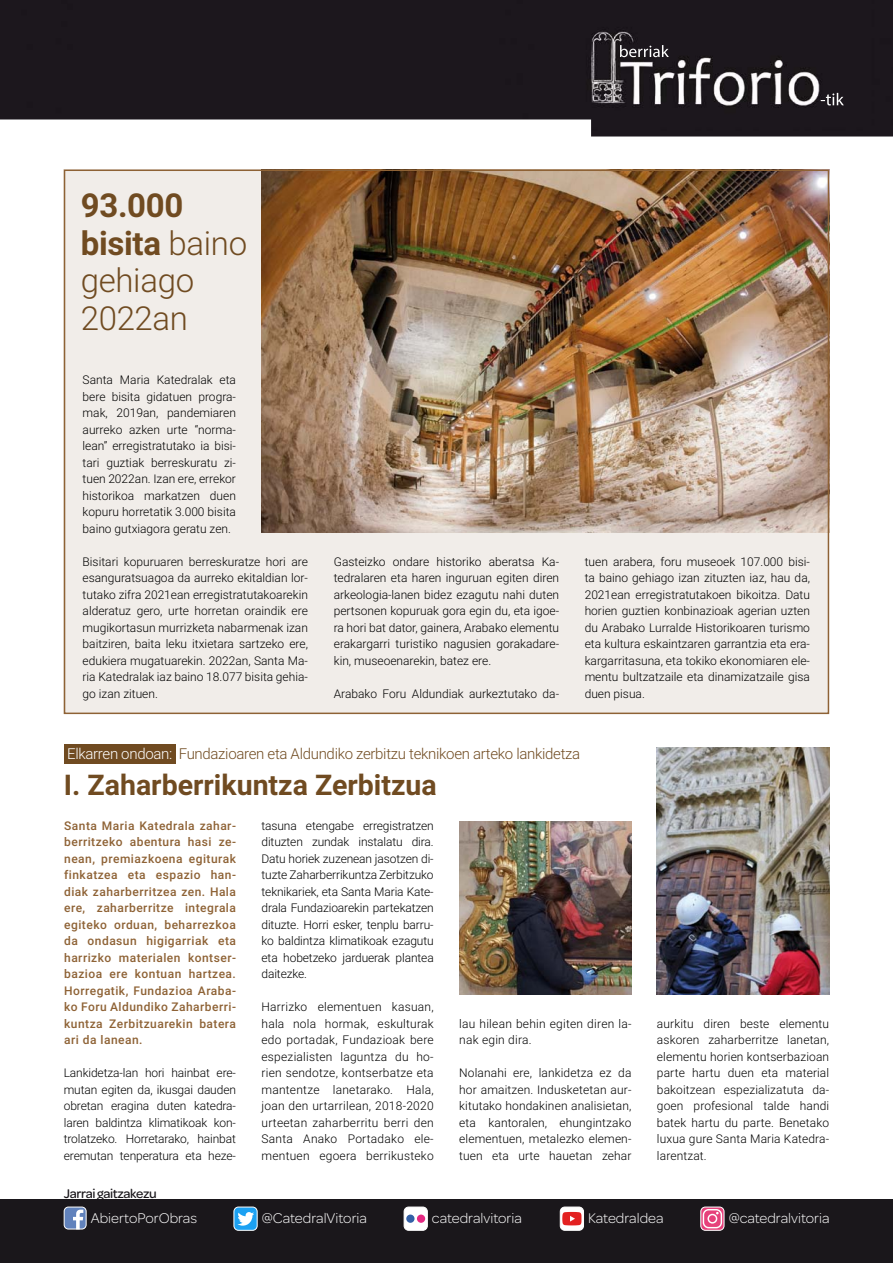
<style>
.page{position:relative;width:893px;height:1263px;background:#fff}
.page>*{position:absolute;margin:0;border:0;box-sizing:border-box;transform-origin:0 0}
.t1{font:300 33px/37.5px "Roboto";letter-spacing:-.01em;color:#704b21}
.t2{font:700 28.5px "Roboto";color:#704b21}
.t3{font:300 15px "Omnes Pro";color:#fff}
.t4{font:300 15px "Roboto";letter-spacing:-.02em;color:#704b21}
.t5{font:500 13.5px "Omnes Pro";letter-spacing:-.025em;color:#1a171b}
.t6{font:300 12px/16.5px "Roboto";color:#000;text-align:justify}
.t7{font:500 12px/16.5px "Roboto";letter-spacing:.04em;color:#8e6235;text-align:justify}
.t8{font:300 12px/16.5px "Roboto";letter-spacing:.02em;color:#000}
.s1{font-weight:700}
.s2{color:#fff}
</style>
<div class="page">
<div style="left:64px;top:744px;width:112px;height:20px;background:#704b21"></div>
<img style="left:657px;top:747px;width:172px;height:248px">
<div style="left:64px;top:170px;width:765px;height:544px;background:#f1ede9"></div>
<img style="left:261px;top:173px;width:565px;height:359px">
<img style="left:459px;top:821px;width:172px;height:174px">
<img style="left:0;top:0;width:893px;height:136px">
<svg style="left:821px;top:93px;width:23px;height:12px"></svg>
<svg style="left:620px;top:45px;width:49px;height:12px"></svg>
<div style="left:0;top:1199px;width:893px;height:64px;background:#1a171b"></div>
<div style="left:64px;top:1207px;width:22px;height:22px;background:#6182bc;border-radius:4px"></div>
<div style="left:64px;top:1207px;width:23px;height:22px;border:1px solid #fff;border-radius:4px"></div>
<svg style="left:73px;top:1209px;width:10px;height:20px"></svg>
<div style="left:234px;top:1207px;width:23px;height:23px;background:#1ca1f2;border-radius:5px"></div>
<div style="left:234px;top:1207px;width:24px;height:24px;border:1px solid #fff;border-radius:5px"></div>
<svg style="left:237px;top:1212px;width:17px;height:13px"></svg>
<div style="left:404px;top:1207px;width:23px;height:23px;background:#fff;border-radius:5px"></div>
<div style="left:404px;top:1207px;width:24px;height:24px;border:1px solid #fff;border-radius:5px"></div>
<div style="left:406px;top:1214px;width:8px;height:9px;background:#3360a6;border-radius:50%"></div>
<div style="left:417px;top:1214px;width:8px;height:9px;background:#e52982;border-radius:50%"></div>
<svg style="left:560px;top:1207px;width:23px;height:23px"></svg>
<div style="left:560px;top:1207px;width:24px;height:24px;border:1px solid #fff;border-radius:5px"></div>
<svg style="left:562px;top:1212px;width:19px;height:13px"></svg>
<svg style="left:701px;top:1207px;width:23px;height:23px"></svg>
<div style="left:700px;top:1207px;width:24px;height:24px;border:1px solid #fff;border-radius:5px"></div>
<svg style="left:703px;top:1209px;width:19px;height:19px"></svg>
<h1 class="t1" style="left:81px;top:186px;width:168px"><span class="s1">93.000 bisita</span> baino gehiago<br>2022an</h1>
<p class="t6" style="left:83px;top:371px;width:155px">Santa Maria Katedralak eta bere bisita gidatuen progra&shy;mak, 2019an, pandemiaren aurreko azken urte “norma&shy;lean” erregistratutako ia bisi&shy;tari guztiak berreskuratu zi&shy;tuen 2022an. Izan ere, errekor historikoa markatzen duen kopuru horretatik 3.000 bisita baino gutxiagora geratu zen.</p>
<p class="t6" style="left:83px;top:553px;width:227px">Bisitari kopuruaren berreskuratze hori are esanguratsuagoa da aurreko ekitaldian lor&shy;tutako zifra 2021ean erregistratutakoarekin alderatuz gero, urte horretan oraindik ere mugikortasun murrizketa nabarmenak izan baitziren, baita leku itxietara sartzeko ere, edukiera mugatuarekin. 2022an, Santa Ma&shy;ria Katedralak iaz baino 18.077 bisita gehia&shy;go izan zituen.</p>
<p class="t6" style="left:334px;top:553px;width:227px">Gasteizko ondare historiko aberatsa Ka&shy;tedralaren eta haren inguruan egiten diren arkeologia-lanen bidez ezagutu nahi duten pertsonen kopuruak gora egin du, eta igoe&shy;ra hori bat dator, gainera, Arabako elementu erakargarri turistiko nagusien gorakadare&shy;kin, museoenarekin, batez ere.</p>
<p class="t6" style="left:334px;top:685px;width:227px">Arabako Foru Aldundiak aurkeztutako da-</p>
<p class="t6" style="left:585px;top:553px;width:227px">tuen arabera, foru museoek 107.000 bisi&shy;ta baino gehiago izan zituzten iaz, hau da, 2021ean erregistratutakoen bikoitza. Datu horien guztien konbinazioak agerian uzten du Arabako Lurralde Historikoaren turismo eta kultura eskaintzaren garrantzia eta era&shy;kargarritasuna, eta tokiko ekonomiaren ele&shy;mentu bultzatzaile eta dinamizatzaile gisa duen pisua.</p>
<p class="t4" style="left:67px;top:744px;width:515px"><span class="s2">Elkarren ondoan:</span> Fundazioaren eta Aldundiko zerbitzu teknikoen arteko lankidetza</p>
<h2 class="t2" style="left:64px;top:765px;width:375px">I. Zaharberrikuntza Zerbitzua</h2>
<p class="t7" style="left:64px;top:817px;width:173px">Santa Maria Katedrala zahar&shy;berritzeko abentura hasi ze&shy;nean, premiazkoena egiturak finkatzea eta espazio han&shy;diak zaharberritzea zen. Hala ere, zaharberritze integrala egiteko orduan, beharrezkoa da ondasun higigarriak eta harrizko materialen kontser&shy;bazioa ere kontuan hartzea.<br>Horregatik, Fundazioa Araba&shy;ko Foru Aldundiko Zaharberri&shy;kuntza Zerbitzuarekin batera ari da lanean.</p>
<p class="t6" style="left:64px;top:1064px;width:174px">Lankidetza-lan hori hainbat ere&shy;mutan egiten da, ikusgai dauden obretan eragina duten katedra&shy;laren baldintza klimatikoak kon&shy;trolatzeko. Horretarako, hainbat eremutan tenperatura eta heze-</p>
<p class="t6" style="left:261px;top:817px;width:174px">tasuna etengabe erregistratzen dituzten zundak instalatu dira.<br>Datu horiek zuzenean jasotzen di&shy;tuzte Zaharberrikuntza Zerbitzuko teknikariek, eta Santa Maria Kate&shy;drala Fundazioarekin partekatzen dituzte. Horri esker, tenplu barru&shy;ko baldintza klimatikoak ezagutu eta hobetzeko jarduerak plantea daitezke.</p>
<p class="t6" style="left:261px;top:998px;width:174px">Harrizko elementuen kasuan, hala nola hormak, eskulturak edo portadak, Fundazioak bere espezialisten laguntza du ho&shy;rien sendotze, kontserbatze eta mantentze lanetarako. Hala, joan den urtarrilean, 2018-2020 urteetan zaharberritu berri den Santa Anako Portadako ele&shy;mentuen egoera berrikusteko</p>
<p class="t8" style="left:459px;top:1015px;width:174px">lau hilean behin egiten diren la&shy;nak egin dira.</p>
<p class="t6" style="left:459px;top:1064px;width:174px">Nolanahi ere, lankidetza ez da hor amaitzen. Indusketetan aur&shy;kitutako hondakinen analisietan, eta kantoralen, ehungintzako elementuen, metalezko elemen&shy;tuen eta urte hauetan zehar</p>
<p class="t6" style="left:657px;top:1015px;width:174px">aurkitu diren beste elementu askoren zaharberritze lanetan, elementu horien kontserbazioan parte hartu duen eta material bakoitzean espezializatuta da&shy;goen profesional talde handi batek hartu du parte. Benetako luxua gure Santa Maria Katedra&shy;larentzat.</p>
<p class="t5" style="left:64px;top:1184px;width:95px">Jarrai gaitzakezu</p>
<p class="t3" style="left:91px;top:1208px;width:108px">AbiertoPorObras</p>
<p class="t3" style="left:262px;top:1208px;width:107px">@CatedralVitoria</p>
<p class="t3" style="left:432px;top:1208px;width:91px">catedralvitoria</p>
<p class="t3" style="left:588px;top:1208px;width:77px">Katedraldea</p>
<p class="t3" style="left:729px;top:1208px;width:103px">@catedralvitoria</p>
</div>
